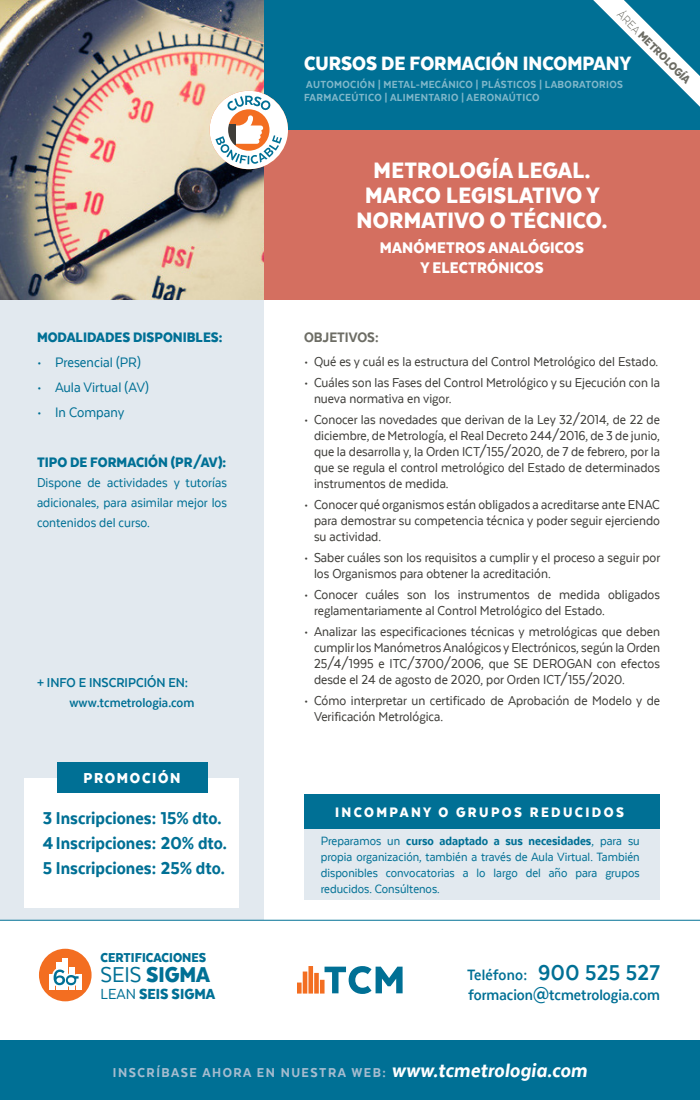
<style>
.page{position:relative;width:700px;height:1100px;background:#fff}
.page>*{position:absolute;margin:0;border:0;box-sizing:border-box;transform-origin:0 0}
.t1{font:900 26px/25px "Texta Narrow";letter-spacing:.01em;color:#fff;text-align:center}
.t2{font:900 25px "Texta Narrow";color:#007095}
.t3{font:900 22.5px "Texta Narrow";color:#fff}
.t4{font:800 20px "Texta Narrow";color:#007095}
.t5{font:900 18px "Texta Narrow";letter-spacing:.01em;color:#fff}
.t6{font:700 17.5px/20px "Texta Narrow";color:#007095}
.t7{font:900 17px "Texta Narrow";color:#007095}
.t8{font:900 16.8px "Texta Narrow";letter-spacing:.1em;color:#fff}
.t9{font:900 16px "Texta Narrow";color:#007095}
.t10{font:16px "Texta Narrow";color:#007095}
.t11{font:900 16px "Texta Narrow";letter-spacing:.15em;color:#fff}
.t12{font:800 16px "Texta Narrow";color:#6d6d65}
.t13{font:15px/16px "Texta Narrow";color:#3e3d39}
.t14{font:15px/20px "Texta Narrow";color:#007095;text-align:justify}
.t15{font:800 15px "Texta Narrow";letter-spacing:.1em;color:#a5bccf}
.t16{font:700 15px "Texta Narrow";color:#007095}
.t17{font:900 15px "Texta Narrow";color:#007095}
.t18{font:14px/16px "Texta Narrow";color:#007095;text-align:justify}
.t19{font:900 13px "Texta Narrow";color:#6d6d65}
.t20{font:800 12px/12.5px "Texta Narrow";letter-spacing:.03em;color:#fff}
.s1{font-family:"Texta Narrow Alt";font-weight:300}
.s2{font-weight:400}
.s3{font-weight:800}
.s4{font-size:25px}
.s5{font-style:italic;font-size:22.5px;color:#fff}
</style>
<div class="page">
<img style="left:0;top:0;width:264px;height:300px">
<div style="left:264px;top:130px;width:436px;height:170px;background:#d46f60"></div>
<div style="left:0;top:1040px;width:700px;height:60px;background:#007095"></div>
<div style="left:264px;top:0;width:436px;height:130px;background:#007095"></div>
<div style="left:0;top:300px;width:264px;height:620px;background:#e2e9ef"></div>
<hr style="left:0;top:920px;width:700px;height:1px;background:#007095">
<svg style="left:593px;top:0;width:107px;height:107px"></svg>
<svg style="left:297px;top:966px;width:106px;height:28px"></svg>
<div style="left:39px;top:949px;width:53px;height:52px;background:#f36e21;border-radius:50%"></div>
<div style="left:49px;top:975px;width:5px;height:15px;background:#fff"></div>
<div style="left:76px;top:975px;width:5px;height:15px;background:#fff"></div>
<div style="left:69px;top:967px;width:5px;height:23px;background:#fff"></div>
<div style="left:56px;top:962px;width:5px;height:28px;background:#fff"></div>
<div style="left:63px;top:958px;width:5px;height:32px;background:#fff"></div>
<svg style="left:50px;top:966px;width:32px;height:23px"></svg>
<div style="left:25px;top:778px;width:214px;height:129px;background:#fff"></div>
<div style="left:57px;top:763px;width:150px;height:30px;background:#007095"></div>
<svg style="left:210px;top:91px;width:78px;height:78px"></svg>
<div style="left:305px;top:828px;width:355px;height:71px;background:#e2e9ef"></div>
<div style="left:305px;top:794px;width:355px;height:34px;background:#007095"></div>
<p class="t19" style="left:624px;top:8px;width:99px;rotate:45deg"><span class="s1">ÁREA</span> METROLOGÍA</p>
<p class="t3" style="left:304px;top:52px;width:329px">CURSOS DE FORMACIÓN INCOMPANY</p>
<p class="t20" style="left:304px;top:78px;width:321px">AUTOMOCIÓN | METAL-MECÁNICO | PLÁSTICOS | LABORATORIOS<br>FARMACEÚTICO | ALIMENTARIO | AERONAÚTICO</p>
<p class="t9" style="left:37px;top:329px;width:187px">MODALIDADES DISPONIBLES:</p>
<p class="t10" style="left:37px;top:354px;width:105px">• Presencial (PR)</p>
<p class="t10" style="left:37px;top:379px;width:113px">• Aula Virtual (AV)</p>
<p class="t10" style="left:37px;top:404px;width:89px">• In Company</p>
<p class="t9" style="left:37px;top:454px;width:191px">TIPO DE FORMACIÓN (PR/AV):</p>
<p class="t14" style="left:37px;top:473px;width:192px">Dispone de actividades y tutorías adicionales, para asimilar mejor los contenidos del curso.</p>
<p class="t16" style="left:37px;top:675px;width:153px">+ INFO E INSCRIPCIÓN EN:</p>
<p class="t16" style="left:70px;top:695px;width:126px">www.tcmetrologia.com</p>
<p class="t8" style="left:83px;top:770px;width:99px">PROMOCIÓN</p>
<p class="t4" style="left:43px;top:808px;width:180px">3 Inscripciones: 15% dto.</p>
<p class="t4" style="left:43px;top:833px;width:186px">4Inscripciones: 20% dto.</p>
<p class="t4" style="left:43px;top:858px;width:184px">5 Inscripciones: 25% dto.</p>
<p class="t17" style="left:101px;top:950px;width:107px">CERTIFICACIONES</p>
<p class="t2" style="left:101px;top:962px;width:111px"><span class="s2">SEIS</span> SIGMA</p>
<p class="t7" style="left:101px;top:985px;width:116px"><span class="s2">LEAN</span> SEIS SIGMA</p>
<p class="t1" style="left:374px;top:157px;width:218px">METROLOGÍA LEGAL.</p>
<p class="t1" style="left:357px;top:182px;width:252px">MARCO LEGISLATIVO Y<br>NORMATIVO O TÉCNICO.</p>
<p class="t5" style="left:380px;top:238px;width:206px">MANÓMETROS ANALÓGICOS</p>
<p class="t5" style="left:420px;top:258px;width:125px">Y ELECTRÓNICOS</p>
<p class="t12" style="left:304px;top:329px;width:76px">OBJETIVOS:</p>
<p class="t13" style="left:304px;top:354px;width:356px">• Qué es y cuál es la estructura del Control Metrológico del Estado.</p>
<p class="t13" style="left:314px;top:375px;width:347px;text-indent:-10px">• Cuáles son las Fases del Control Metrológico y su Ejecución con la nueva normativa en vigor.</p>
<p class="t13" style="left:314px;top:412px;width:348px;text-align:justify;text-indent:-10px">• Conocer las novedades que derivan de la Ley 32/2014, de 22 de diciembre, de Metrología, el Real Decreto 244/2016, de 3 de junio, que la desarrolla y, la Orden ICT/155/2020, de 7 de febrero, por la que se regula el control metrológico del Estado de determinados instrumentos de medida.</p>
<p class="t13" style="left:314px;top:497px;width:348px;text-align:justify;text-indent:-10px">• Conocer qué organismos están obligados a acreditarse ante ENAC para demostrar su competencia técnica y poder seguir ejerciendo su actividad.</p>
<p class="t13" style="left:314px;top:550px;width:348px;text-indent:-10px">• Saber cuáles son los requisitos a cumplir y el proceso a seguir por los Organismos para obtener la acreditación.</p>
<p class="t13" style="left:314px;top:587px;width:348px;text-indent:-10px">• Conocer cuáles son los instrumentos de medida obligados reglamentariamente al Control Metrológico del Estado.</p>
<p class="t13" style="left:314px;top:624px;width:348px;text-align:justify;text-indent:-10px">• Analizar las especificaciones técnicas y metrológicas que deben cumplir los Manómetros Analógicos y Electrónicos, según la Orden 25/4/1995 e ITC/3700/2006, que SE DEROGAN con efectos desde el 24 de agosto de 2020, por Orden ICT/155/2020.</p>
<p class="t13" style="left:314px;top:693px;width:348px;text-indent:-10px">• Cómo interpretar un certificado de Aprobación de Modelo y de<br>Verificación Metrológica.</p>
<p class="t11" style="left:335px;top:804px;width:290px">INCOMPANY O GRUPOS REDUCIDOS</p>
<p class="t18" style="left:321px;top:832px;width:320px">Preparamos un <span class="s3">curso adaptado a sus necesidades</span>, para su propia organización, también a través de Aula Virtual. También disponibles convocatorias a lo largo del año para grupos reducidos. Consúltenos.</p>
<p class="t6" style="left:467px;top:964px;width:194px">Teléfono: <span class="s4">900 525 527 </span>formacion@tcmetrologia.com</p>
<p class="t15" style="left:113px;top:1064px;width:476px">INSCRÍBASE AHORA EN NUESTRA WEB: <span class="s5">www.tcmetrologia.com</span></p>
</div>
